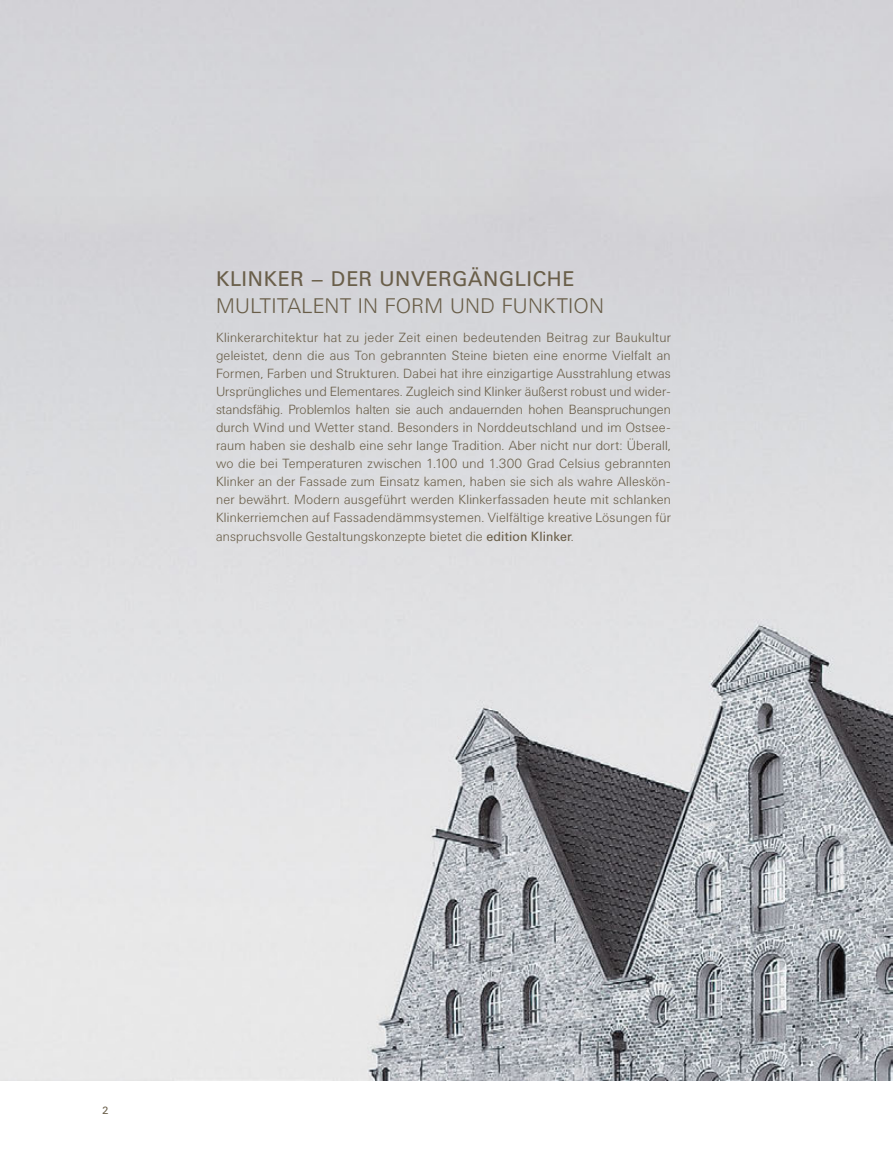
<style>
.page{position:relative;width:893px;height:1149px;background:#fff}
.page>*{position:absolute;margin:0;border:0;box-sizing:border-box;transform-origin:0 0}
.t1{font:300 21px "Univers BQ";letter-spacing:.025em;color:#695e49}
.t2{font:21px "Univers BQ";letter-spacing:.03em;color:#695e49}
.t3{font:300 13.2px/18px "Univers BQ";letter-spacing:.015em;color:#695e49;text-align:justify}
.t4{font:10.5px "Univers BQ";color:#695e49}
.s1{font-weight:400}
</style>
<div class="page">
<img style="left:0;top:0;width:893px;height:1080px">
<h1 class="t2" style="left:216px;top:266px;width:360px">KLINKER – DER UNVERGÄNGLICHE</h1>
<h1 class="t1" style="left:216px;top:294px;width:389px">MULTITALENT IN FORM UND FUNKTION</h1>
<p class="t3" style="left:216px;top:329px;width:457px">Klinkerarchitektur hat zu jeder Zeit einen bedeutenden Beitrag zur Baukultur geleistet, denn die aus Ton gebrannten Steine bieten eine enorme Vielfalt an Formen, Farben und Strukturen. Dabei hat ihre einzigartige Ausstrahlung etwas Ursprüngliches und Elementares. Zugleich sind Klinker äußerst robust und wider&shy;standsfähig. Problemlos halten sie auch andauernden hohen Beanspruchungen durch Wind und Wetter stand. Besonders in Norddeutschland und im Ostsee&shy;raum haben sie deshalb eine sehr lange Tradition. Aber nicht nur dort: Überall, wo die bei Temperaturen zwischen 1.100 und 1.300 Grad Celsius gebrannten Klinker an der Fassade zum Einsatz kamen, haben sie sich als wahre Alleskön&shy;ner bewährt. Modern ausgeführt werden Klinkerfassaden heute mit schlanken Klinkerriemchen auf Fassadendämmsystemen. Vielfältige kreative Lösungen für anspruchsvolle Gestaltungskonzepte bietet die <span class="s1">edition Klinker</span>.</p>
<p class="t4" style="left:102px;top:1104px;width:8px">2</p>
</div>
